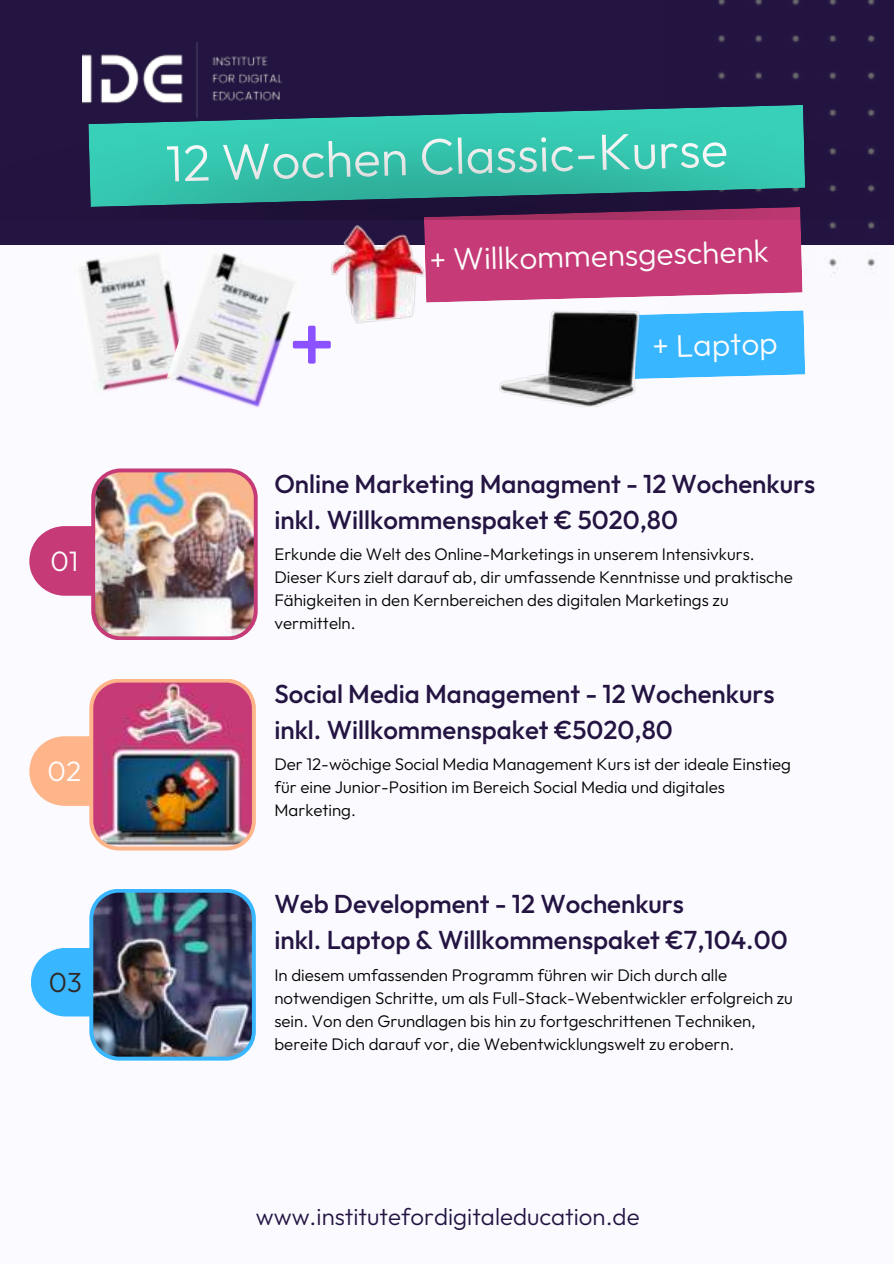
<style>
.page{position:relative;width:894px;height:1264px;background:#fff}
.page>*{position:absolute;margin:0;border:0;box-sizing:border-box;transform-origin:0 0}
.t1{font:100 51px "Outfit";color:#fdfdfd}
.t2{font:100 31.5px "Outfit";color:#fdfdfd}
.t3{font:100 28.05px "Outfit";color:#fdfdfd}
.t4{font:100 27.75px "Outfit";color:#2f2723}
.t5{font:100 25.8px/36px "Outfit";color:#241442}
.t6{font:100 24px "Outfit";color:#241442}
.t7{font:100 16.8px/23.1px "Outfit";color:#000}
</style>
<div class="page">
<div style="left:0;top:0;width:893px;height:1263px;background:#fafaff"></div>
<div style="left:0;top:0;width:662px;height:244px;background:#241442"></div>
<img style="left:662px;top:0;width:231px;height:293px">
<img style="left:29px;top:468px;width:229px;height:172px">
<img style="left:31px;top:889px;width:225px;height:171px">
<img style="left:29px;top:679px;width:227px;height:171px">
<img style="left:82px;top:43px;width:206px;height:54px">
<svg style="left:424px;top:219px;width:378px;height:83px;background:#c8477f"></svg>
<img style="left:0;top:97px;width:893px;height:122px">
<svg style="left:640px;top:310px;width:165px;height:69px;background:#47bbfe"></svg>
<img style="left:331px;top:225px;width:93px;height:99px">
<img style="left:499px;top:311px;width:141px;height:96px">
<img style="left:79px;top:254px;width:87px;height:137px">
<img style="left:166px;top:253px;width:137px;height:155px">
<div style="left:293px;top:341px;width:38px;height:7px;background:#8c52ff;border-radius:2px"></div>
<div style="left:308px;top:326px;width:7px;height:37px;background:#8c52ff;border-radius:2px"></div>
<h1 class="t1" style="left:164px;top:135px;width:564px;rotate:-2deg">12 Wochen Classic-Kurse</h1>
<h2 class="t2" style="left:428px;top:242px;width:341px;rotate:-2deg">+ Willkommensgeschenk</h2>
<h2 class="t2" style="left:651px;top:328px;width:127px;rotate:-2deg">+ Laptop</h2>
<h3 class="t5" style="left:274px;top:465px;width:542px">Online Marketing Managment - 12 Wochenkurs inkl. Willkommenspaket € 5020,80</h3>
<h3 class="t3" style="left:50px;top:544px;width:29px">01</h3>
<p class="t7" style="left:274px;top:541px;width:519px">Erkunde die Welt des Online-Marketings in unserem Intensivkurs.<br>Dieser Kurs zielt darauf ab, dir umfassende Kenntnisse und praktische Fähigkeiten in den Kernbereichen des digitalen Marketings zu vermitteln.</p>
<h3 class="t5" style="left:274px;top:675px;width:501px">Social Media Management - 12 Wochenkurs inkl. Willkommenspaket €5020,80</h3>
<h3 class="t3" style="left:48px;top:754px;width:35px">02</h3>
<p class="t7" style="left:274px;top:751px;width:518px">Der 12-wöchige Social Media Management Kurs ist der ideale Einstieg für eine Junior-Position im Bereich Social Media und digitales<br>Marketing.</p>
<h3 class="t5" style="left:274px;top:885px;width:514px">Web Development - 12 Wochenkurs<br>inkl. Laptop &amp; Willkommenspaket €7,104.00</h3>
<h3 class="t4" style="left:49px;top:965px;width:35px">03</h3>
<p class="t7" style="left:274px;top:963px;width:520px">In diesem umfassenden Programm führen wir Dich durch alle notwendigen Schritte, um als Full-Stack-Webentwickler erfolgreich zu sein. Von den Grundlagen bis hin zu fortgeschrittenen Techniken, bereite Dich darauf vor, die Webentwicklungswelt zu erobern.</p>
<h3 class="t6" style="left:256px;top:1201px;width:385px">www.institutefordigitaleducation.de</h3>
</div>
